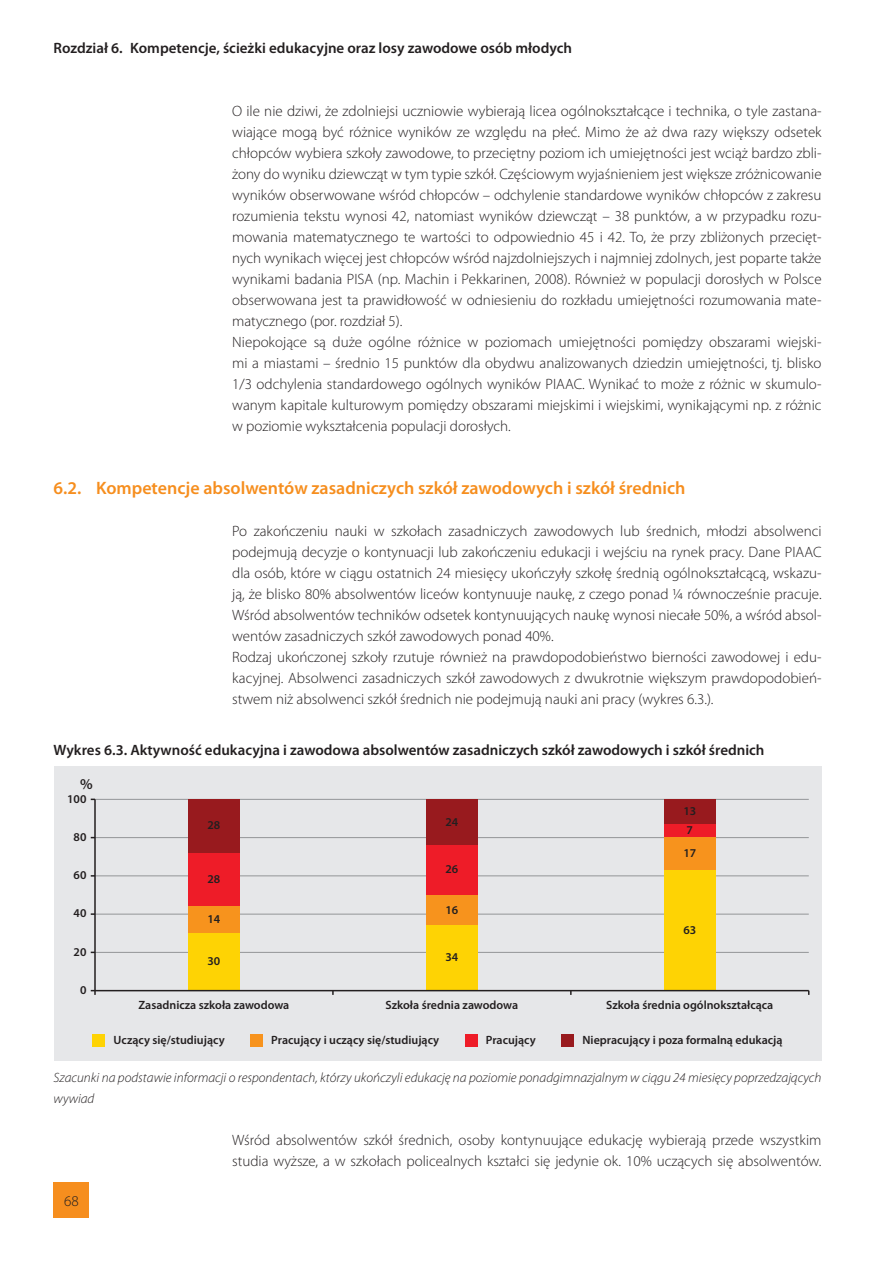
<style>
.page{position:relative;width:893px;height:1263px;background:#fff}
.page>*{position:absolute;margin:0;border:0;box-sizing:border-box;transform-origin:0 0}
.t1{font:600 18px "Myriad Pro";color:#f68e1e}
.t2{font:300 15px/21px "Myriad Pro";color:#231f20}
.t3{font:600 15px "Myriad Pro";color:#231f20}
.t4{font:italic 300 13.5px/21px "Myriad Pro";color:#231f20}
.t5{font:600 12px/19.2px "Myriad Pro";color:#231f20}
</style>
<div class="page">
<div style="left:54px;top:1182px;width:35px;height:36px;background:#f68e1e"></div>
<div style="left:54px;top:766px;width:767px;height:294px;background:#e6e7e9"></div>
<hr style="left:95px;top:799px;width:714px;height:1px;background:#939598">
<hr style="left:95px;top:837px;width:714px;height:1px;background:#939598">
<hr style="left:95px;top:876px;width:714px;height:1px;background:#939598">
<hr style="left:95px;top:914px;width:714px;height:1px;background:#939598">
<hr style="left:95px;top:952px;width:714px;height:1px;background:#939598">
<div style="left:188px;top:799px;width:51px;height:54px;background:#981a1e"></div>
<div style="left:426px;top:799px;width:51px;height:46px;background:#981a1e"></div>
<div style="left:664px;top:799px;width:51px;height:25px;background:#981a1e"></div>
<div style="left:188px;top:853px;width:51px;height:53px;background:#ee1c28"></div>
<div style="left:426px;top:845px;width:51px;height:50px;background:#ee1c28"></div>
<div style="left:664px;top:824px;width:51px;height:14px;background:#ee1c28"></div>
<div style="left:188px;top:906px;width:51px;height:27px;background:#f7931d"></div>
<div style="left:426px;top:895px;width:51px;height:30px;background:#f7931d"></div>
<div style="left:664px;top:838px;width:51px;height:32px;background:#f7931d"></div>
<div style="left:188px;top:933px;width:51px;height:58px;background:#fed304"></div>
<div style="left:426px;top:925px;width:51px;height:66px;background:#fed304"></div>
<div style="left:664px;top:870px;width:51px;height:121px;background:#fed304"></div>
<hr style="left:95px;top:990px;width:714px;height:1px;background:#231f20">
<hr style="left:94px;top:799px;width:2px;height:192px;background:#231f20">
<svg style="left:91px;top:990px;width:5px;height:5px"></svg>
<div style="left:93px;top:1034px;width:12px;height:13px;background:#fed304"></div>
<div style="left:250px;top:1034px;width:13px;height:13px;background:#f7931d"></div>
<div style="left:465px;top:1034px;width:12px;height:13px;background:#ee1c28"></div>
<div style="left:561px;top:1034px;width:13px;height:13px;background:#981a1e"></div>
<p class="t3" style="left:54px;top:38px;width:520px">Rozdział 6. Kompetencje, ścieżki edukacyjne oraz losy zawodowe osób młodych</p>
<p class="t2" style="left:232px;top:100px;width:591px">O ile nie dziwi, że zdolniejsi uczniowie wybierają licea ogólnokształcące i technika, o tyle zastana&shy;wiające mogą być różnice wyników ze względu na płeć. Mimo że aż dwa razy większy odsetek chłopców wybiera szkoły zawodowe, to przeciętny poziom ich umiejętności jest wciąż bardzo zbli&shy;żony do wyniku dziewcząt w tym typie szkół. Częściowym wyjaśnieniem jest większe zróżnicowanie wyników obserwowane wśród chłopców – odchylenie standardowe wyników chłopców z zakresu rozumienia tekstu wynosi 42, natomiast wyników dziewcząt – 38 punktów, a w przypadku rozu&shy;mowania matematycznego te wartości to odpowiednio 45 i 42. To, że przy zbliżonych przecięt&shy;nych wynikach więcej jest chłopców wśród najzdolniejszych i najmniej zdolnych, jest poparte także wynikami badania PISA (np. Machin i Pekkarinen, 2008). Również w populacji dorosłych w Polsce obserwowana jest ta prawidłowość w odniesieniu do rozkładu umiejętności rozumowania mate&shy;matycznego (por. rozdział 5).<br>Niepokojące są duże ogólne różnice w poziomach umiejętności pomiędzy obszarami wiejski&shy;mi a miastami – średnio 15 punktów dla obydwu analizowanych dziedzin umiejętności, tj. blisko 1/3 odchylenia standardowego ogólnych wyników PIAAC. Wynikać to może z różnic w skumulo&shy;wanym kapitale kulturowym pomiędzy obszarami miejskimi i wiejskimi, wynikającymi np. z różnic w poziomie wykształcenia populacji dorosłych.</p>
<p class="t1" style="left:54px;top:476px;width:633px">6.2. Kompetencje absolwentów zasadniczych szkół zawodowych i szkół średnich</p>
<p class="t2" style="left:232px;top:520px;width:591px">Po zakończeniu nauki w szkołach zasadniczych zawodowych lub średnich, młodzi absolwenci podejmują decyzje o kontynuacji lub zakończeniu edukacji i wejściu na rynek pracy. Dane PIAAC dla osób, które w ciągu ostatnich 24 miesięcy ukończyły szkołę średnią ogólnokształcącą, wskazu&shy;ją, że blisko 80% absolwentów liceów kontynuuje naukę, z czego ponad ¼ równocześnie pracuje.<br>Wśród absolwentów techników odsetek kontynuujących naukę wynosi niecałe 50%, a wśród absol&shy;wentów zasadniczych szkół zawodowych ponad 40%.<br>Rodzaj ukończonej szkoły rzutuje również na prawdopodobieństwo bierności zawodowej i edu&shy;kacyjnej. Absolwenci zasadniczych szkół zawodowych z dwukrotnie większym prawdopodobień&shy;stwem niż absolwenci szkół średnich nie podejmują nauki ani pracy (wykres 6.3.).</p>
<p class="t3" style="left:54px;top:740px;width:712px">Wykres 6.3. Aktywność edukacyjna i zawodowa absolwentów zasadniczych szkół zawodowych i szkół średnich</p>
<p class="t3" style="left:80px;top:774px;width:14px">%</p>
<p class="t5" style="left:67px;top:789px;width:21px">100</p>
<p class="t5" style="left:74px;top:827px;width:14px">80</p>
<p class="t5" style="left:74px;top:865px;width:14px">60</p>
<p class="t5" style="left:74px;top:903px;width:14px">40</p>
<p class="t5" style="left:74px;top:942px;width:14px">20</p>
<p class="t5" style="left:80px;top:980px;width:8px">0</p>
<p class="t5" style="left:208px;top:815px;width:14px">28</p>
<p class="t5" style="left:208px;top:869px;width:14px">28</p>
<p class="t5" style="left:208px;top:909px;width:14px">14</p>
<p class="t5" style="left:208px;top:951px;width:14px">30</p>
<p class="t5" style="left:445px;top:811px;width:14px">24</p>
<p class="t5" style="left:445px;top:859px;width:14px">26</p>
<p class="t5" style="left:445px;top:899px;width:14px">16</p>
<p class="t5" style="left:445px;top:947px;width:14px">34</p>
<p class="t5" style="left:683px;top:801px;width:14px">13<br>7</p>
<p class="t5" style="left:683px;top:843px;width:14px">17</p>
<p class="t5" style="left:683px;top:920px;width:14px">63</p>
<p class="t5" style="left:139px;top:995px;width:152px">Zasadnicza szkoła zawodowa</p>
<p class="t5" style="left:386px;top:995px;width:134px">Szkoła średnia zawodowa</p>
<p class="t5" style="left:606px;top:995px;width:169px">Szkoła średnia ogólnokształcąca</p>
<p class="t5" style="left:114px;top:1030px;width:113px">Uczący się/studiujący</p>
<p class="t5" style="left:271px;top:1030px;width:169px">Pracujący i uczący się/studiujący</p>
<p class="t5" style="left:486px;top:1030px;width:51px">Pracujący</p>
<p class="t5" style="left:582px;top:1030px;width:202px">Niepracujący i poza formalną edukacją</p>
<p class="t4" style="left:54px;top:1067px;width:769px">Szacunki na podstawie informacji o respondentach, którzy ukończyli edukację na poziomie ponadgimnazjalnym w ciągu 24 miesięcy poprzedzających wywiad</p>
<p class="t2" style="left:232px;top:1129px;width:591px">Wśród absolwentów szkół średnich, osoby kontynuujące edukację wybierają przede wszystkim studia wyższe, a w szkołach policealnych kształci się jedynie ok. 10% uczących się absolwentów.</p>
<p class="t2" style="left:64px;top:1190px;width:16px">68</p>
</div>
